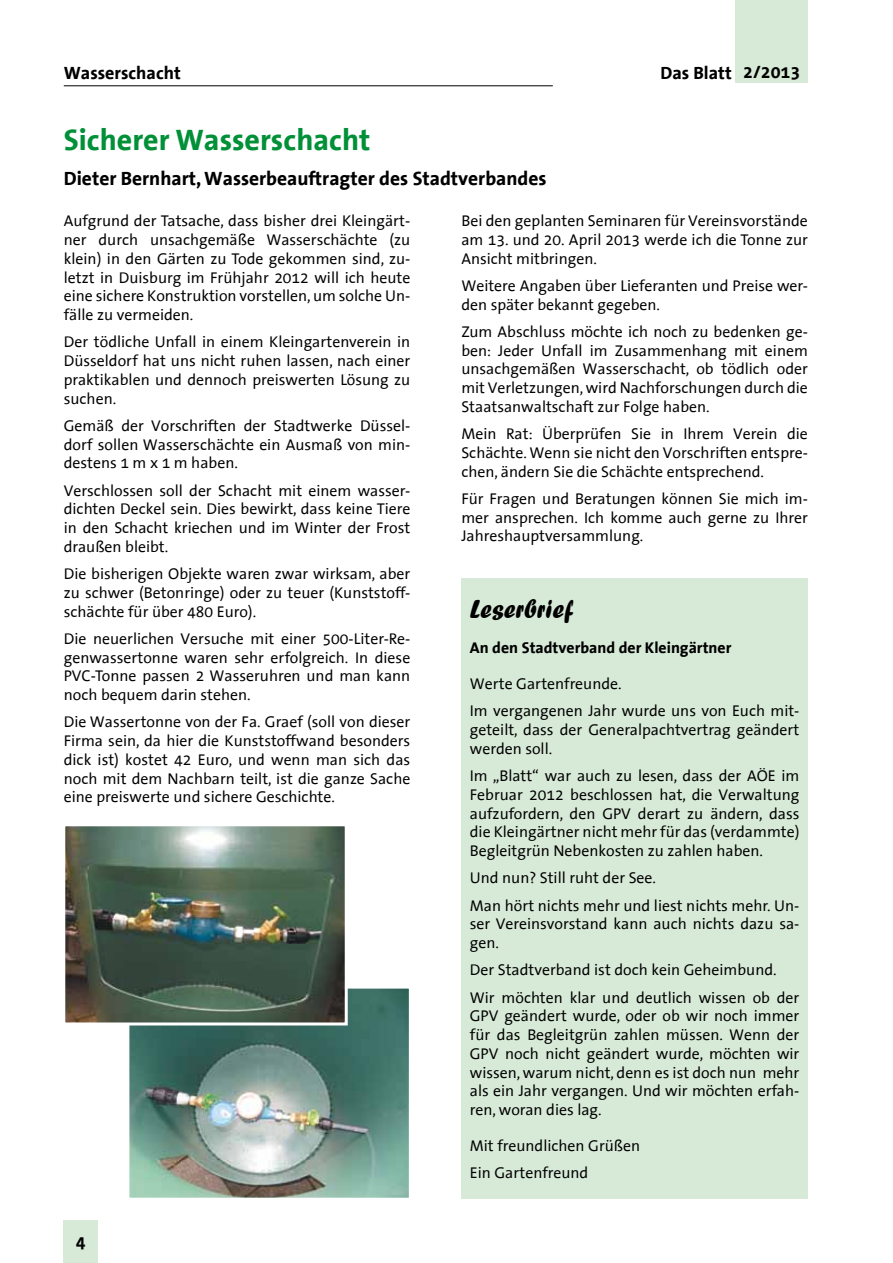
<style>
.page{position:relative;width:893px;height:1263px;background:#fff}
.page>*{position:absolute;margin:0;border:0;box-sizing:border-box;transform-origin:0 0}
.t1{font:700 30px "The Sans Office";color:#009037}
.t2{font:27px "Forte";color:#000}
.t3{font:700 19.5px "The Sans Office";color:#000}
.t4{font:700 18px "The Sans Office";color:#000}
.t5{font:15.75px/18.8px "The Sans Office";color:#000;text-align:justify}
.t6{font:700 15.75px "The Sans Office";color:#000}
</style>
<div class="page">
<div style="left:736px;top:0;width:72px;height:83px;background:#d7ead7"></div>
<div style="left:64px;top:1220px;width:34px;height:43px;background:#d7ead7"></div>
<hr style="left:64px;top:85px;width:489px;height:1px;background:#000">
<div style="left:461px;top:578px;width:347px;height:621px;background:#d7ead7"></div>
<img style="left:130px;top:989px;width:278px;height:208px">
<div style="left:126px;top:985px;width:286px;height:216px;border:3px solid #fff"></div>
<img style="left:66px;top:827px;width:278px;height:194px">
<div style="left:62px;top:823px;width:286px;height:202px;border:3px solid #fff"></div>
<p class="t4" style="left:64px;top:63px;width:119px">Wasserschacht</p>
<h1 class="t1" style="left:64px;top:124px;width:308px">Sicherer Wasserschacht</h1>
<p class="t3" style="left:64px;top:168px;width:484px">Dieter Bernhart, Wasserbeauftragter des Stadtverbandes</p>
<p class="t4" style="left:661px;top:63px;width:141px">Das Blatt 2/2013</p>
<p class="t5" style="left:64px;top:212px;width:348px">Aufgrund der Tatsache, dass bisher drei Kleingärt&shy;ner durch unsachgemäße Wasserschächte (zu klein) in den Gärten zu Tode gekommen sind, zu&shy;letzt in Duisburg im Frühjahr 2012 will ich heute eine sichere Konstruktion vorstellen, um solche Un&shy;fälle zu vermeiden.</p>
<p class="t5" style="left:64px;top:333px;width:348px">Der tödliche Unfall in einem Kleingartenverein in Düsseldorf hat uns nicht ruhen lassen, nach einer praktikablen und dennoch preiswerten Lösung zu suchen.</p>
<p class="t5" style="left:64px;top:417px;width:348px">Gemäß der Vorschriften der Stadtwerke Düssel&shy;dorf sollen Wasserschächte ein Ausmaß von min&shy;destens 1 m x 1 m haben.</p>
<p class="t5" style="left:64px;top:482px;width:348px">Verschlossen soll der Schacht mit einem wasser&shy;dichten Deckel sein. Dies bewirkt, dass keine Tiere in den Schacht kriechen und im Winter der Frost draußen bleibt.</p>
<p class="t5" style="left:64px;top:565px;width:348px">Die bisherigen Objekte waren zwar wirksam, aber zu schwer (Betonringe) oder zu teuer (Kunststoff&shy;schächte für über 480 Euro).</p>
<p class="t5" style="left:64px;top:630px;width:348px">Die neuerlichen Versuche mit einer 500-Liter-Re&shy;genwassertonne waren sehr erfolgreich. In diese PVC-Tonne passen 2 Wasseruhren und man kann noch bequem darin stehen.</p>
<p class="t5" style="left:64px;top:713px;width:348px">Die Wassertonne von der Fa. Graef (soll von dieser Firma sein, da hier die Kunststoffwand besonders dick ist) kostet 42 Euro, und wenn man sich das noch mit dem Nachbarn teilt, ist die ganze Sache eine preiswerte und sichere Geschichte.</p>
<p class="t4" style="left:76px;top:1233px;width:11px">4</p>
<p class="t5" style="left:461px;top:212px;width:348px">Bei den geplanten Seminaren für Vereinsvorstände am 13. und 20. April 2013 werde ich die Tonne zur Ansicht mitbringen.</p>
<p class="t5" style="left:461px;top:277px;width:348px">Weitere Angaben über Lieferanten und Preise wer&shy;den später bekannt gegeben.</p>
<p class="t5" style="left:461px;top:323px;width:348px">Zum Abschluss möchte ich noch zu bedenken ge&shy;ben: Jeder Unfall im Zusammenhang mit einem unsachgemäßen Wasserschacht, ob tödlich oder mit Verletzungen, wird Nachforschungen durch die Staatsanwaltschaft zur Folge haben.</p>
<p class="t5" style="left:461px;top:425px;width:348px">Mein Rat: Überprüfen Sie in Ihrem Verein die Schächte. Wenn sie nicht den Vorschriften entspre&shy;chen, ändern Sie die Schächte entsprechend.</p>
<p class="t5" style="left:461px;top:490px;width:348px">Für Fragen und Beratungen können Sie mich im&shy;mer ansprechen. Ich komme auch gerne zu Ihrer Jahreshauptversammlung.</p>
<h2 class="t2" style="left:470px;top:593px;width:105px">Leserbrief</h2>
<p class="t6" style="left:470px;top:640px;width:263px">An den Stadtverband der Kleingärtner</p>
<p class="t5" style="left:470px;top:671px;width:331px;line-height:27.3px">Werte Gartenfreunde.<br>Im vergangenen Jahr wurde uns von Euch mit-</p>
<p class="t5" style="left:470px;top:721px;width:331px">geteilt, dass der Generalpachtvertrag geändert werden soll.</p>
<p class="t5" style="left:470px;top:767px;width:331px">Im „Blatt“ war auch zu lesen, dass der AÖE im Februar 2012 beschlossen hat, die Verwaltung aufzufordern, den GPV derart zu ändern, dass die Kleingärtner nicht mehr für das (verdammte)<br>Begleitgrün Nebenkosten zu zahlen haben.</p>
<p class="t5" style="left:470px;top:865px;width:331px;line-height:27.3px">Und nun? Still ruht der See.<br>Man hört nichts mehr und liest nichts mehr. Un-</p>
<p class="t5" style="left:470px;top:915px;width:331px">ser Vereinsvorstand kann auch nichts dazu sa&shy;gen.</p>
<p class="t5" style="left:470px;top:957px;width:331px;line-height:27.3px">Der Stadtverband ist doch kein Geheimbund.<br>Wir möchten klar und deutlich wissen ob der</p>
<p class="t5" style="left:470px;top:1007px;width:331px">GPV geändert wurde, oder ob wir noch immer für das Begleitgrün zahlen müssen. Wenn der GPV noch nicht geändert wurde, möchten wir wissen, warum nicht, denn es ist doch nun mehr als ein Jahr vergangen. Und wir möchten erfah&shy;ren, woran dies lag.</p>
<p class="t5" style="left:470px;top:1132px;width:172px;line-height:27.3px">Mit freundlichen Grüßen<br>Ein Gartenfreund</p>
</div>
